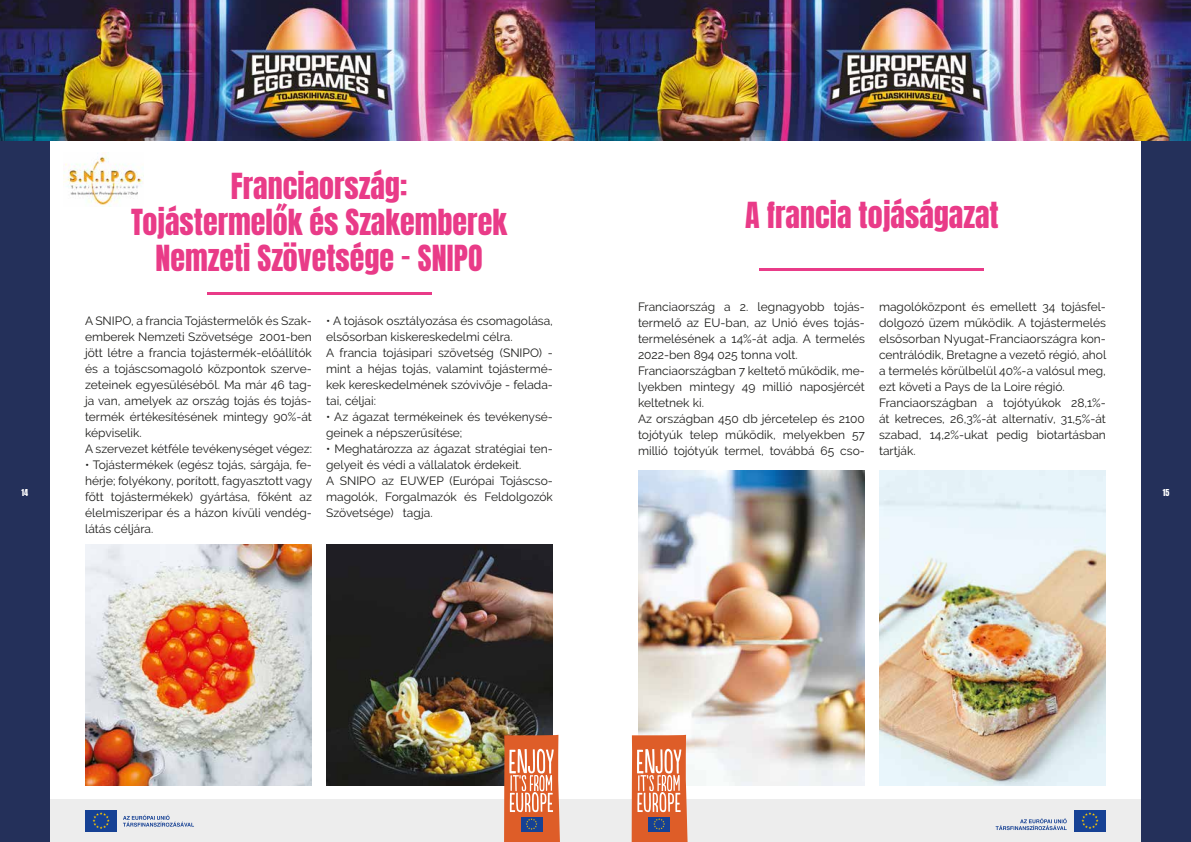
<style>
.page{position:relative;width:1191px;height:842px;background:#fff}
.page>*{position:absolute;margin:0;border:0;box-sizing:border-box;transform-origin:0 0}
.t1{font:30px/36px "Anton";color:#e93b88;text-align:center}
.t2{font:12px/16px "Raleway";color:#1d1d1b}
.t3{font:8px "Anton";color:#fff}
</style>
<div class="page">
<div style="left:0;top:799px;width:1191px;height:43px;background:#ededed"></div>
<div style="left:0;top:135px;width:50px;height:707px;background:#24305a"></div>
<div style="left:1141px;top:135px;width:50px;height:707px;background:#24305a"></div>
<img style="left:0;top:0;width:1191px;height:140px">
<div style="left:1074px;top:810px;width:32px;height:21px;background:#164194"></div>
<svg style="left:1081px;top:812px;width:17px;height:17px"></svg>
<div style="left:85px;top:810px;width:32px;height:21px;background:#164194"></div>
<svg style="left:93px;top:812px;width:17px;height:17px"></svg>
<svg style="left:123px;top:815px;width:71px;height:12px"></svg>
<svg style="left:995px;top:818px;width:71px;height:12px"></svg>
<hr style="left:207px;top:292px;width:224px;height:3px;background:#e93b88">
<hr style="left:759px;top:268px;width:225px;height:3px;background:#e93b88">
<img style="left:85px;top:545px;width:227px;height:240px">
<img style="left:326px;top:545px;width:227px;height:240px">
<svg style="left:504px;top:735px;width:56px;height:107px;background:#d97b58"></svg>
<img style="left:638px;top:471px;width:227px;height:314px">
<img style="left:879px;top:471px;width:227px;height:314px">
<svg style="left:631px;top:735px;width:57px;height:107px;background:#da7e5c"></svg>
<img style="left:63px;top:154px;width:81px;height:53px">
<h1 class="t1" style="left:131px;top:171px;width:377px">Franciaország:<br>Tojástermelők és Szakemberek<br>Nemzeti Szövetsége - SNIPO</h1>
<h1 class="t1" style="left:745px;top:200px;width:255px">A francia tojáságazat</h1>
<p class="t2" style="left:638px;top:299px;width:228px">Franciaország a 2. legnagyobb tojás&shy;termelő az EU-ban, az Unió éves tojás&shy;termelésének a 14%-át adja. A termelés 2022-ben 894 025 tonna volt.<br>Franciaországban 7 keltető működik, me&shy;lyekben mintegy 49 millió naposjércét keltetnek ki.<br>Az országban 450 db jércetelep és 2100 tojótyúk telep működik, melyekben 57 millió tojótyúk termel, továbbá 65 cso-</p>
<p class="t2" style="left:879px;top:299px;width:229px">magolóközpont és emellett 34 tojásfel&shy;dolgozó üzem működik. A tojástermelés elsősorban Nyugat-Franciaországra kon&shy;centrálódik, Bretagne a vezető régió, ahol a termelés körülbelül 40%-a valósul meg, ezt követi a Pays de la Loire régió.<br>Franciaországban a tojótyúkok 28,1%- át ketreces, 26,3%-át alternatív, 31,5%-át szabad, 14,2%-ukat pedig biotartásban tartják.</p>
<p class="t2" style="left:85px;top:313px;width:228px">A SNIPO, a francia Tojástermelők és Szak&shy;emberek Nemzeti Szövetsége 2001-ben jött létre a francia tojástermék-előállítók és a tojáscsomagoló központok szerve&shy;zeteinek egyesüléséből. Ma már 46 tag&shy;ja van, amelyek az ország tojás és tojás&shy;termék értékesítésének mintegy 90%-át képviselik.<br>A szervezet kétféle tevékenységet végez:</p>
<p class="t2" style="left:85px;top:457px;width:229px;text-align:justify">• Tojástermékek (egész tojás, sárgája, fe&shy;hérje; folyékony, porított, fagyasztott vagy főtt tojástermékek) gyártása, főként az élelmiszeripar és a házon kívüli vendég&shy;látás céljára.</p>
<p class="t2" style="left:326px;top:313px;width:228px">• A tojások osztályozása és csomagolása, elsősorban kiskereskedelmi célra.<br>A francia tojásipari szövetség (SNIPO) - mint a héjas tojás, valamint tojástermé&shy;kek kereskedelmének szóvivője - felada&shy;tai, céljai:</p>
<p class="t2" style="left:326px;top:409px;width:228px">• Az ágazat termékeinek és tevékenysé&shy;geinek a népszerűsítése;</p>
<p class="t2" style="left:326px;top:441px;width:228px">• Meghatározza az ágazat stratégiai ten&shy;gelyeit és védi a vállalatok érdekeit.<br>A SNIPO az EUWEP (Európai Tojáscso&shy;magolók, Forgalmazók és Feldolgozók Szövetsége) tagja.</p>
<p class="t3" style="left:22px;top:488px;width:8px">14</p>
<p class="t3" style="left:1162px;top:488px;width:8px">15</p>
</div>
